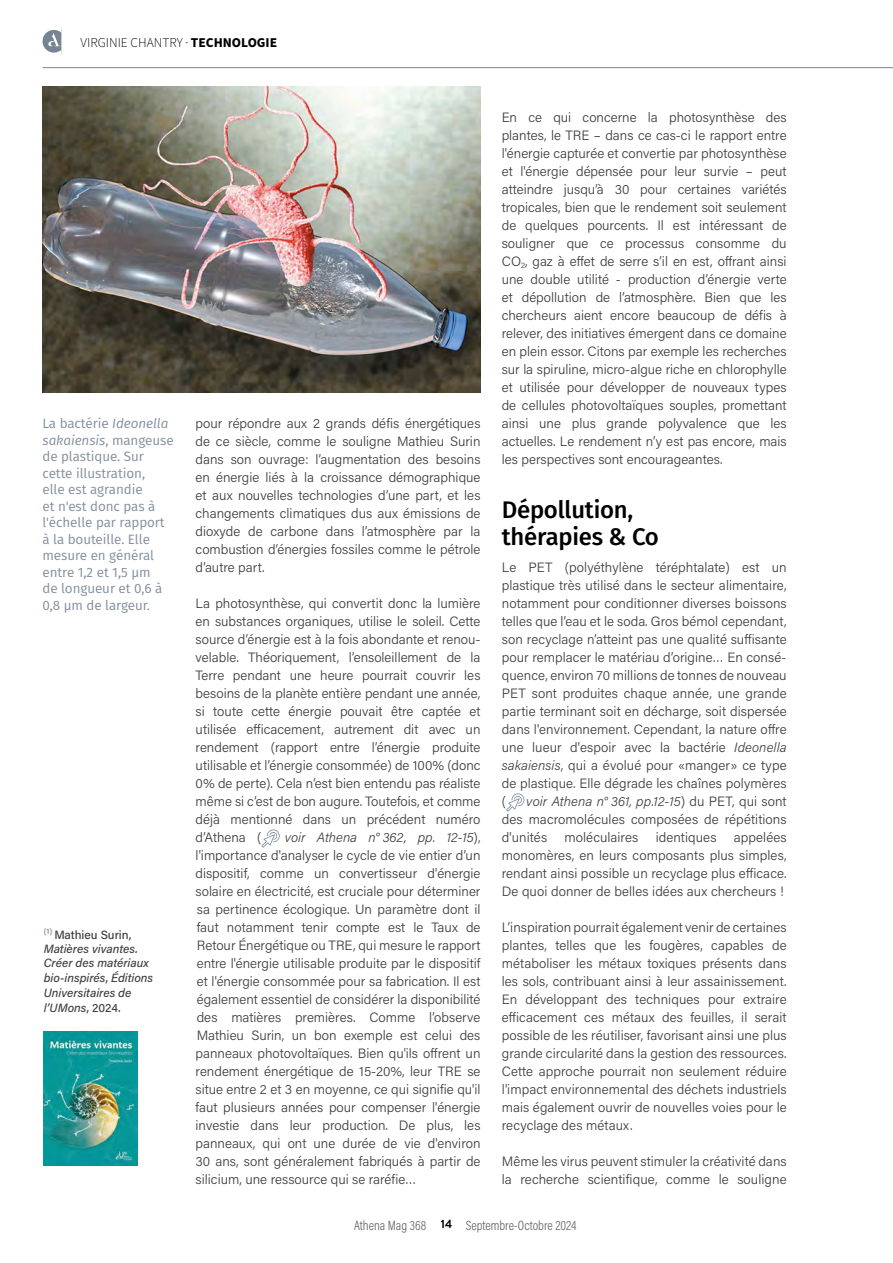
<style>
.page{position:relative;width:893px;height:1263px;background:#fff}
.page>*{position:absolute;margin:0;border:0;box-sizing:border-box;transform-origin:0 0}
.t1{font:500 24px/27px "Fira Sans";letter-spacing:-.01em;color:#000}
.t2{font:300 13.5px/18px "Acumin Pro";letter-spacing:.005em;color:#3c3c3b;text-align:justify}
.t3{font:13.5px/16.5px "Fira Sans";letter-spacing:-.005em;color:#828f9e}
.t4{font:300 13.5px "Acumin Pro Cond";color:#646363}
.t5{font:300 13.5px "Source Sans Pro";color:#000}
.t6{font:italic 500 12px/14.7px "Acumin Pro";color:#3c3c3b}
.s1{font-weight:700}
.s2{font-style:italic}
.s3{font-style:normal}
</style>
<div class="page">
<img style="left:43px;top:86px;width:437px;height:306px">
<svg style="left:261px;top:829px;width:19px;height:19px"></svg>
<svg style="left:506px;top:793px;width:18px;height:19px"></svg>
<img style="left:44px;top:1031px;width:94px;height:135px">
<hr style="left:43px;top:67px;width:850px;height:1px;background:#768494">
<svg style="left:43px;top:29px;width:18px;height:24px"></svg>
<p class="t5" style="left:81px;top:33px;width:198px">VIRGINIE CHANTRY · <span class="s1">TECHNOLOGIE</span></p>
<p class="t3" style="left:43px;top:415px;width:133px">La bactérie <span class="s2">Ideonella sakaiensis</span>, mangeuse de plastique. Sur cette illustration,<br>elle est agrandie<br>et n'est donc pas à l'échelle par rapport à la bouteille. Elle mesure en général entre 1,2 et 1,5 μm<br>de longueur et 0,6 à<br>0,8 μm de largeur.</p>
<p class="t6" style="left:44px;top:926px;width:111px"><sup>(1)</sup> <span class="s3">Mathieu Surin,<br></span>Matières vivantes.<br>Créer des matériaux bio-inspirés<span class="s3">,</span> Éditions<br>Universitaires de l’UMons<span class="s3">, 2024.</span></p>
<p class="t2" style="left:196px;top:414px;width:286px">pour répondre aux 2 grands défis énergétiques de ce siècle, comme le souligne Mathieu Surin dans son ouvrage: l’augmentation des besoins en énergie liés à la croissance démographique et aux nouvelles technologies d’une part, et les changements climatiques dus aux émissions de dioxyde de carbone dans l’atmosphère par la combustion d’énergies fossiles comme le pétrole d’autre part.</p>
<p class="t2" style="left:196px;top:594px;width:286px">La photosynthèse, qui convertit donc la lumière en substances organiques, utilise le soleil. Cette source d’énergie est à la fois abondante et renou&shy;velable. Théoriquement, l’ensoleillement de la Terre pendant une heure pourrait couvrir les besoins de la planète entière pendant une année, si toute cette énergie pouvait être captée et utilisée efficacement, autrement dit avec un rendement (rapport entre l’énergie produite utilisable et l’énergie consommée) de 100% (donc 0% de perte). Cela n’est bien entendu pas réaliste même si c’est de bon augure. Toutefois, et comme déjà mentionné dans un précédent numéro d’Athena (</p>
<p class="t2" style="left:196px;top:828px;width:286px;text-indent:89px"><span class="s2">voir Athena n° 362, pp. 12-15</span>), l'importance d'analyser le cycle de vie entier d’un dispositif, comme un convertisseur d'énergie solaire en électricité, est cruciale pour déterminer sa pertinence écologique. Un paramètre dont il faut notamment tenir compte est le Taux de Retour Énergétique ou TRE, qui mesure le rapport entre l'énergie utilisable produite par le dispositif et l'énergie consommée pour sa fabrication. Il est également essentiel de considérer la disponibilité des matières premières. Comme l’observe Mathieu Surin, un bon exemple est celui des panneaux photovoltaïques. Bien qu'ils offrent un rendement énergétique de 15-20%, leur TRE se situe entre 2 et 3 en moyenne, ce qui signifie qu'il faut plusieurs années pour compenser l'énergie investie dans leur production. De plus, les panneaux, qui ont une durée de vie d'environ 30 ans, sont généralement fabriqués à partir de silicium, une ressource qui se raréfie…</p>
<p class="t2" style="left:502px;top:108px;width:286px">En ce qui concerne la photosynthèse des plantes, le TRE – dans ce cas-ci le rapport entre l'énergie capturée et convertie par photosynthèse et l'énergie dépensée pour leur survie – peut atteindre jusqu’à 30 pour certaines variétés tropicales, bien que le rendement soit seulement de quelques pourcents. Il est intéressant de souligner que ce processus consomme du CO<sub>2</sub>, gaz à effet de serre s’il en est, offrant ainsi une double utilité - production d’énergie verte et dépollution de l’atmosphère. Bien que les chercheurs aient encore beaucoup de défis à relever, des initiatives émergent dans ce domaine en plein essor. Citons par exemple les recherches sur la spiruline, micro-algue riche en chlorophylle et utilisée pour développer de nouveaux types de cellules photovoltaïques souples, promettant ainsi une plus grande polyvalence que les actuelles. Le rendement n’y est pas encore, mais les perspectives sont encourageantes.</p>
<h1 class="t1" style="left:502px;top:494px;width:159px">Dépollution, thérapies &amp; Co</h1>
<p class="t2" style="left:502px;top:558px;width:286px">Le PET (polyéthylène téréphtalate) est un plastique très utilisé dans le secteur alimentaire, notamment pour conditionner diverses boissons telles que l’eau et le soda. Gros bémol cependant, son recyclage n’atteint pas une qualité suffisante pour remplacer le matériau d’origine… En consé&shy;quence, environ 70 millions de tonnes de nouveau PET sont produites chaque année, une grande partie terminant soit en décharge, soit dispersée dans l'environnement. Cependant, la nature offre une lueur d'espoir avec la bactérie <span class="s2">Ideonella sakaiensis</span>, qui a évolué pour «manger» ce type de plastique. Elle dégrade les chaînes polymères (</p>
<p class="t2" style="left:502px;top:792px;width:286px;text-indent:25px"><span class="s2">voir Athena n° 361, pp.12-15</span>) du PET, qui sont des macromolécules composées de répétitions d'unités</p>
<p class="t2" style="left:502px;top:828px;width:286px;text-indent:232px">appelées monomères, en leurs composants plus simples, rendant ainsi possible un recyclage plus efficace.<br>De quoi donner de belles idées aux chercheurs !</p>
<p class="t2" style="left:502px;top:918px;width:286px">L’inspiration pourrait également venir de certaines plantes, telles que les fougères, capables de métaboliser les métaux toxiques présents dans les sols, contribuant ainsi à leur assainissement.<br>En développant des techniques pour extraire efficacement ces métaux des feuilles, il serait possible de les réutiliser, favorisant ainsi une plus grande circularité dans la gestion des ressources.<br>Cette approche pourrait non seulement réduire l'impact environnemental des déchets industriels mais également ouvrir de nouvelles voies pour le recyclage des métaux.</p>
<p class="t2" style="left:502px;top:1152px;width:286px">Même les virus peuvent stimuler la créativité dans la recherche scientifique, comme le souligne</p>
<p class="t2" style="left:564px;top:828px;width:75px">moléculaires</p>
<p class="t2" style="left:656px;top:828px;width:62px">identiques</p>
<p class="t4" style="left:354px;top:1217px;width:224px">Athena Mag 368 <sup>14</sup> Septembre-Octobre 2024</p>
</div>
